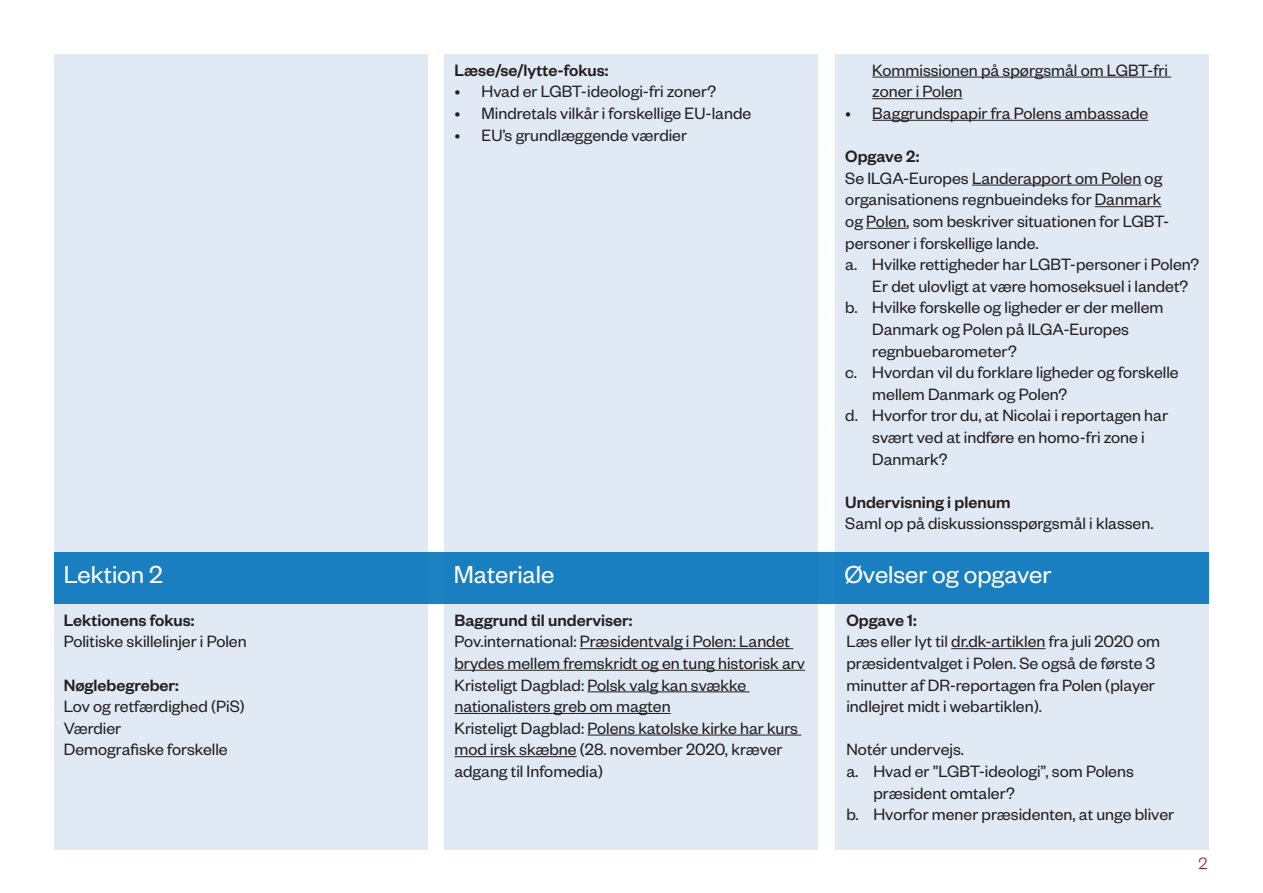
<style>
.page{position:relative;width:1263px;height:893px;background:#fff}
.page>*{position:absolute;margin:0;border:0;box-sizing:border-box;transform-origin:0 0}
.t1{font:27px "Founders Grotesk";color:#fff}
.t2{font:18px/21.6px "Founders Grotesk";color:#231f20}
.t3{font:500 18px "Founders Grotesk";color:#231f20}
.t4{font:300 18px "Founders Grotesk";color:#a31c37}
</style>
<div class="page">
<div style="left:445px;top:54px;width:373px;height:795px;background:#e1e9f5"></div>
<div style="left:836px;top:54px;width:373px;height:795px;background:#e1e9f5"></div>
<div style="left:54px;top:54px;width:373px;height:795px;background:#e1e9f5"></div>
<div style="left:54px;top:553px;width:1155px;height:51px;background:#197fc0"></div>
<hr style="left:872px;top:77px;width:299px;height:1px;background:#231f20">
<hr style="left:872px;top:98px;width:90px;height:1px;background:#231f20">
<hr style="left:872px;top:120px;width:276px;height:1px;background:#231f20">
<hr style="left:972px;top:185px;width:169px;height:1px;background:#231f20">
<hr style="left:1095px;top:206px;width:66px;height:1px;background:#231f20">
<hr style="left:866px;top:228px;width:40px;height:1px;background:#231f20">
<hr style="left:951px;top:648px;width:94px;height:1px;background:#231f20">
<hr style="left:580px;top:648px;width:213px;height:1px;background:#231f20">
<hr style="left:454px;top:670px;width:351px;height:1px;background:#231f20">
<hr style="left:587px;top:691px;width:162px;height:1px;background:#231f20">
<hr style="left:454px;top:713px;width:217px;height:1px;background:#231f20">
<hr style="left:587px;top:735px;width:214px;height:1px;background:#231f20">
<hr style="left:454px;top:756px;width:123px;height:1px;background:#231f20">
<p class="t3" style="left:454px;top:59px;width:156px">Læse/se/lytte-fokus:</p>
<p class="t2" style="left:454px;top:80px;width:263px">• Hvad er LGBT-ideologi-fri zoner?</p>
<p class="t2" style="left:454px;top:102px;width:298px">• Mindretals vilkår i forskellige EU-lande</p>
<p class="t2" style="left:454px;top:123px;width:234px">• EU’s grundlæggende værdier</p>
<p class="t2" style="left:872px;top:58px;width:297px">Kommissionen på spørgsmål om LGBT-fri zoner i Polen</p>
<p class="t2" style="left:845px;top:102px;width:305px">• Baggrundspapir fra Polens ambassade</p>
<p class="t3" style="left:845px;top:145px;width:75px">Opgave 2:</p>
<p class="t2" style="left:845px;top:166px;width:325px">Se ILGA-Europes Landerapport om Polen og organisationens regnbueindeks for Danmark og Polen, som beskriver situationen for LGBT&shy;personer i forskellige lande.</p>
<p class="t2" style="left:872px;top:253px;width:328px;text-indent:-27px">a. Hvilke rettigheder har LGBT-personer i Polen?<br>Er det ulovligt at være homoseksuel i landet?</p>
<p class="t2" style="left:872px;top:296px;width:293px;text-indent:-27px">b. Hvilke forskelle og ligheder er der mellem<br>Danmark og Polen på ILGA-Europes regnbuebarometer?</p>
<p class="t2" style="left:872px;top:361px;width:308px;text-indent:-27px">c. Hvordan vil du forklare ligheder og forskelle mellem Danmark og Polen?</p>
<p class="t2" style="left:872px;top:404px;width:297px;text-indent:-27px">d. Hvorfor tror du, at Nicolai i reportagen har svært ved at indføre en homo-fri zone i<br>Danmark?</p>
<p class="t3" style="left:845px;top:491px;width:167px">Undervisning i plenum</p>
<p class="t2" style="left:845px;top:512px;width:310px">Saml op på diskussionsspørgsmål i klassen.</p>
<p class="t1" style="left:64px;top:557px;width:101px">Lektion 2</p>
<p class="t1" style="left:454px;top:557px;width:102px">Materiale</p>
<p class="t1" style="left:844px;top:557px;width:209px">Øvelser og opgaver</p>
<p class="t3" style="left:64px;top:609px;width:132px">Lektionens fokus:</p>
<p class="t2" style="left:64px;top:630px;width:185px">Politiske skillelinjer i Polen</p>
<p class="t3" style="left:64px;top:674px;width:117px">Nøglebegreber:</p>
<p class="t2" style="left:64px;top:695px;width:183px">Lov og retfærdighed (PiS)</p>
<p class="t2" style="left:64px;top:716px;width:59px">Værdier</p>
<p class="t2" style="left:64px;top:738px;width:166px">Demografiske forskelle</p>
<p class="t3" style="left:454px;top:609px;width:179px">Baggrund til underviser:</p>
<p class="t2" style="left:454px;top:630px;width:352px">Pov.international: Præsidentvalg i Polen: Landet brydes mellem fremskridt og en tung historisk arv</p>
<p class="t2" style="left:454px;top:673px;width:293px">Kristeligt Dagblad: Polsk valg kan svække nationalisters greb om magten</p>
<p class="t2" style="left:454px;top:716px;width:345px">Kristeligt Dagblad: Polens katolske kirke har kurs mod irsk skæbne (28. november 2020, kræver adgang til Infomedia)</p>
<p class="t3" style="left:846px;top:609px;width:72px">Opgave 1:</p>
<p class="t2" style="left:846px;top:630px;width:315px">Læs eller lyt til dr.dk-artiklen fra juli 2020 om præsidentvalget i Polen. Se også de første 3 minutter af DR-reportagen fra Polen (player indlejret midt i webartiklen).</p>
<p class="t2" style="left:846px;top:738px;width:119px">Notér undervejs.</p>
<p class="t2" style="left:873px;top:760px;width:262px;text-indent:-27px">a. Hvad er ”LGBT-ideologi”, som Polens præsident omtaler?</p>
<p class="t2" style="left:846px;top:803px;width:329px">b. Hvorfor mener præsidenten, at unge bliver</p>
<p class="t4" style="left:1198px;top:852px;width:10px">2</p>
</div>
